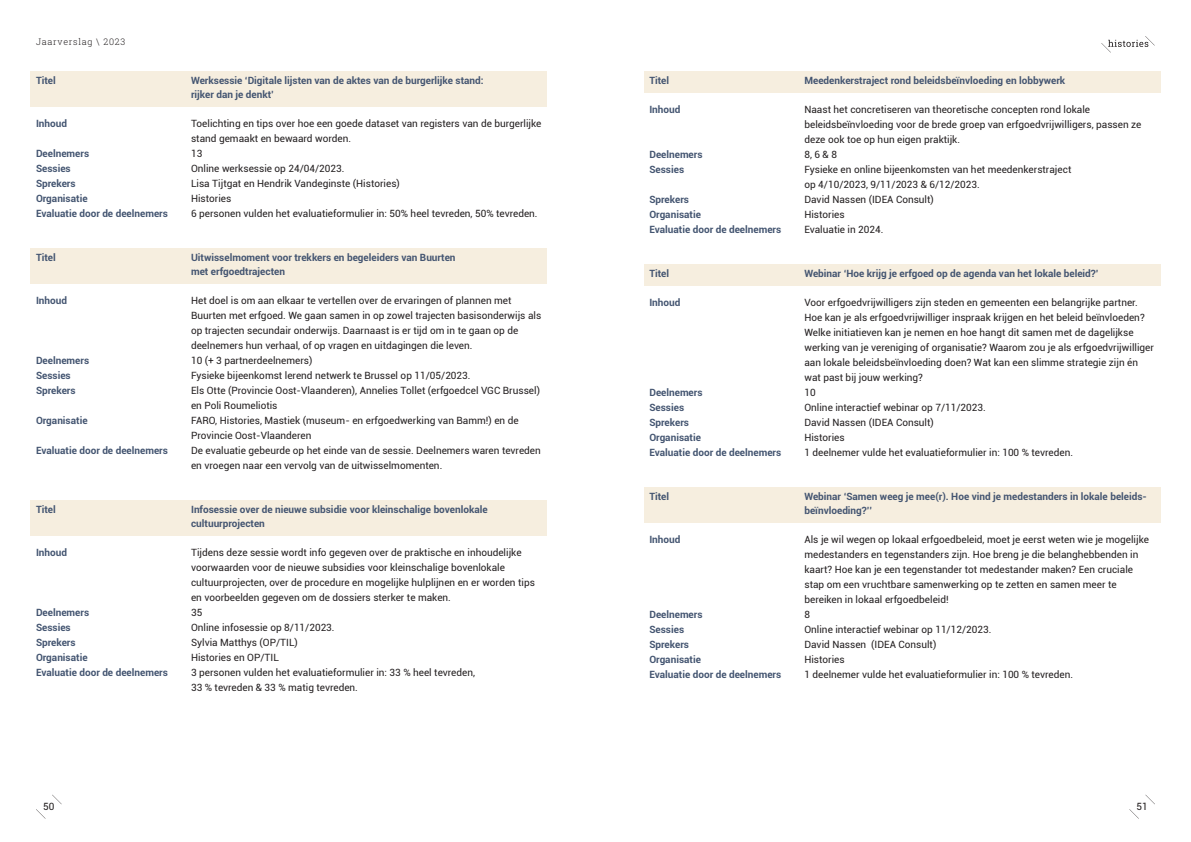
<style>
.page{position:relative;width:1191px;height:842px;background:#fff}
.page>*{position:absolute;margin:0;border:0;box-sizing:border-box;transform-origin:0 0}
.t1{font:10px/15px "Roboto";color:#231f20}
.Bijlagen_titel{font:700 10px/14px "Roboto";color:#445571}
.t2{font:300 9px "Roboto Slab";letter-spacing:.08em;color:#231f20}
</style>
<div class="page">
<svg style="left:52px;top:795px;width:10px;height:9px"></svg>
<svg style="left:1145px;top:795px;width:10px;height:9px"></svg>
<svg style="left:36px;top:809px;width:10px;height:10px"></svg>
<svg style="left:1129px;top:809px;width:9px;height:9px"></svg>
<svg style="left:1101px;top:36px;width:53px;height:17px"></svg>
<div style="left:30px;top:71px;width:517px;height:35px;background:#f6eedf"></div>
<div style="left:30px;top:248px;width:517px;height:35px;background:#f6eedf"></div>
<div style="left:30px;top:500px;width:517px;height:35px;background:#f6eedf"></div>
<div style="left:643px;top:71px;width:517px;height:21px;background:#f6eedf"></div>
<div style="left:643px;top:264px;width:517px;height:21px;background:#f6eedf"></div>
<div style="left:643px;top:487px;width:517px;height:35px;background:#f6eedf"></div>
<p class="t2" style="left:36px;top:36px;width:91px">Jaarverslag \ 2023</p>
<p class="Bijlagen_titel" style="left:36px;top:73px;width:21px">Titel</p>
<p class="Bijlagen_titel" style="left:191px;top:73px;width:294px">Werksessie ‘Digitale lijsten van de aktes van de burgerlijke stand: rijker dan je denkt’</p>
<p class="Bijlagen_titel" style="left:36px;top:116px;width:33px">Inhoud</p>
<p class="t1" style="left:191px;top:116px;width:352px">Toelichting en tips over hoe een goede dataset van registers van de burgerlijke stand gemaakt en bewaard worden.</p>
<p class="Bijlagen_titel" style="left:36px;top:146px;width:55px">Deelnemers</p>
<p class="t1" style="left:191px;top:146px;width:13px">13</p>
<p class="Bijlagen_titel" style="left:36px;top:161px;width:36px">Sessies</p>
<p class="t1" style="left:191px;top:161px;width:155px">Online werksessie op 24/04/2023.</p>
<p class="Bijlagen_titel" style="left:36px;top:176px;width:41px">Sprekers</p>
<p class="t1" style="left:191px;top:176px;width:210px">Lisa Tijtgat en Hendrik Vandeginste (Histories)</p>
<p class="Bijlagen_titel" style="left:36px;top:191px;width:53px">Organisatie</p>
<p class="t1" style="left:191px;top:191px;width:42px">Histories</p>
<p class="Bijlagen_titel" style="left:36px;top:206px;width:133px">Evaluatie door de deelnemers</p>
<p class="t1" style="left:191px;top:206px;width:348px">6 personen vulden het evaluatieformulier in: 50% heel tevreden, 50% tevreden.</p>
<p class="Bijlagen_titel" style="left:36px;top:250px;width:21px">Titel</p>
<p class="Bijlagen_titel" style="left:191px;top:250px;width:266px">Uitwisselmoment voor trekkers en begeleiders van Buurten met erfgoedtrajecten</p>
<p class="Bijlagen_titel" style="left:36px;top:293px;width:33px">Inhoud</p>
<p class="t1" style="left:191px;top:293px;width:352px">Het doel is om aan elkaar te vertellen over de ervaringen of plannen met Buurten met erfgoed. We gaan samen in op zowel trajecten basisonderwijs als op trajecten secundair onderwijs. Daarnaast is er tijd om in te gaan op de deelnemers hun verhaal, of op vragen en uitdagingen die leven.</p>
<p class="Bijlagen_titel" style="left:36px;top:353px;width:55px">Deelnemers</p>
<p class="t1" style="left:191px;top:353px;width:123px">10 (+ 3 partnerdeelnemers)</p>
<p class="Bijlagen_titel" style="left:36px;top:368px;width:36px">Sessies</p>
<p class="t1" style="left:191px;top:368px;width:281px">Fysieke bijeenkomst lerend netwerk te Brussel op 11/05/2023.</p>
<p class="Bijlagen_titel" style="left:36px;top:383px;width:41px">Sprekers</p>
<p class="t1" style="left:191px;top:383px;width:350px">Els Otte (Provincie Oost-Vlaanderen), Annelies Tollet (erfgoedcel VGC Brussel) en Poli Roumeliotis</p>
<p class="Bijlagen_titel" style="left:36px;top:413px;width:53px">Organisatie</p>
<p class="t1" style="left:191px;top:413px;width:329px">FARO, Histories, Mastiek (museum- en erfgoedwerking van Bamm!) en de<br>Provincie Oost-Vlaanderen</p>
<p class="Bijlagen_titel" style="left:36px;top:443px;width:133px">Evaluatie door de deelnemers</p>
<p class="t1" style="left:191px;top:443px;width:351px">De evaluatie gebeurde op het einde van de sessie. Deelnemers waren tevreden en vroegen naar een vervolg van de uitwisselmomenten.</p>
<p class="Bijlagen_titel" style="left:36px;top:502px;width:21px">Titel</p>
<p class="Bijlagen_titel" style="left:191px;top:502px;width:298px">Infosessie over de nieuwe subsidie voor kleinschalige bovenlokale cultuurprojecten</p>
<p class="Bijlagen_titel" style="left:36px;top:545px;width:33px">Inhoud</p>
<p class="t1" style="left:191px;top:545px;width:345px">Tijdens deze sessie wordt info gegeven over de praktische en inhoudelijke voorwaarden voor de nieuwe subsidies voor kleinschalige bovenlokale cultuurprojecten, over de procedure en mogelijke hulplijnen en er worden tips en voorbeelden gegeven om de dossiers sterker te maken.</p>
<p class="Bijlagen_titel" style="left:36px;top:605px;width:55px">Deelnemers</p>
<p class="t1" style="left:191px;top:605px;width:13px">35</p>
<p class="Bijlagen_titel" style="left:36px;top:620px;width:36px">Sessies</p>
<p class="t1" style="left:191px;top:620px;width:145px">Online infosessie op 8/11/2023.</p>
<p class="Bijlagen_titel" style="left:36px;top:635px;width:41px">Sprekers</p>
<p class="t1" style="left:191px;top:635px;width:108px">Sylvia Matthys (OP/TIL)</p>
<p class="Bijlagen_titel" style="left:36px;top:650px;width:53px">Organisatie</p>
<p class="t1" style="left:191px;top:650px;width:89px">Histories en OP/TIL</p>
<p class="Bijlagen_titel" style="left:36px;top:665px;width:133px">Evaluatie door de deelnemers</p>
<p class="t1" style="left:191px;top:665px;width:285px">3 personen vulden het evaluatieformulier in: 33 % heel tevreden,<br>33 % tevreden &amp; 33 % matig tevreden.</p>
<p class="Bijlagen_titel" style="left:649px;top:73px;width:21px">Titel</p>
<p class="Bijlagen_titel" style="left:804px;top:73px;width:262px">Meedenkerstraject rond beleidsbeïnvloeding en lobbywerk</p>
<p class="Bijlagen_titel" style="left:649px;top:102px;width:33px">Inhoud</p>
<p class="t1" style="left:804px;top:102px;width:338px">Naast het concretiseren van theoretische concepten rond lokale beleidsbeïnvloeding voor de brede groep van erfgoedvrijwilligers, passen ze deze ook toe op hun eigen praktijk.</p>
<p class="Bijlagen_titel" style="left:649px;top:147px;width:55px">Deelnemers</p>
<p class="t1" style="left:804px;top:147px;width:34px">8, 6 &amp; 8</p>
<p class="Bijlagen_titel" style="left:649px;top:162px;width:36px">Sessies</p>
<p class="t1" style="left:804px;top:162px;width:268px">Fysieke en online bijeenkomsten van het meedenkerstraject op 4/10/2023, 9/11/2023 &amp; 6/12/2023.</p>
<p class="Bijlagen_titel" style="left:649px;top:192px;width:41px">Sprekers</p>
<p class="t1" style="left:804px;top:192px;width:131px">David Nassen (IDEA Consult)</p>
<p class="Bijlagen_titel" style="left:649px;top:207px;width:53px">Organisatie</p>
<p class="t1" style="left:804px;top:207px;width:42px">Histories</p>
<p class="Bijlagen_titel" style="left:649px;top:222px;width:133px">Evaluatie door de deelnemers</p>
<p class="t1" style="left:804px;top:222px;width:81px">Evaluatie in 2024.</p>
<p class="Bijlagen_titel" style="left:649px;top:266px;width:21px">Titel</p>
<p class="Bijlagen_titel" style="left:804px;top:266px;width:296px">Webinar ‘Hoe krijg je erfgoed op de agenda van het lokale beleid?’</p>
<p class="Bijlagen_titel" style="left:649px;top:295px;width:33px">Inhoud</p>
<p class="t1" style="left:804px;top:295px;width:351px">Voor erfgoedvrijwilligers zijn steden en gemeenten een belangrijke partner.<br>Hoe kan je als erfgoedvrijwilliger inspraak krijgen en het beleid beïnvloeden?<br>Welke initiatieven kan je nemen en hoe hangt dit samen met de dagelijkse werking van je vereniging of organisatie? Waarom zou je als erfgoedvrijwilliger aan lokale beleidsbeïnvloeding doen? Wat kan een slimme strategie zijn én wat past bij jouw werking?</p>
<p class="Bijlagen_titel" style="left:649px;top:385px;width:55px">Deelnemers</p>
<p class="t1" style="left:804px;top:385px;width:13px">10</p>
<p class="Bijlagen_titel" style="left:649px;top:400px;width:36px">Sessies</p>
<p class="t1" style="left:804px;top:400px;width:183px">Online interactief webinar op 7/11/2023.</p>
<p class="Bijlagen_titel" style="left:649px;top:415px;width:41px">Sprekers</p>
<p class="t1" style="left:804px;top:415px;width:131px">David Nassen (IDEA Consult)</p>
<p class="Bijlagen_titel" style="left:649px;top:430px;width:53px">Organisatie</p>
<p class="t1" style="left:804px;top:430px;width:42px">Histories</p>
<p class="Bijlagen_titel" style="left:649px;top:445px;width:133px">Evaluatie door de deelnemers</p>
<p class="t1" style="left:804px;top:445px;width:270px">1 deelnemer vulde het evaluatieformulier in: 100 % tevreden.</p>
<p class="Bijlagen_titel" style="left:649px;top:489px;width:21px">Titel</p>
<p class="Bijlagen_titel" style="left:804px;top:489px;width:344px">Webinar ‘Samen weeg je mee(r). Hoe vind je medestanders in lokale beleids&shy;beïnvloeding?’’</p>
<p class="Bijlagen_titel" style="left:649px;top:532px;width:33px">Inhoud</p>
<p class="t1" style="left:804px;top:532px;width:346px">Als je wil wegen op lokaal erfgoedbeleid, moet je eerst weten wie je mogelijke medestanders en tegenstanders zijn. Hoe breng je die belanghebbenden in kaart? Hoe kan je een tegenstander tot medestander maken? Een cruciale stap om een vruchtbare samenwerking op te zetten en samen meer te bereiken in lokaal erfgoedbeleid!</p>
<p class="Bijlagen_titel" style="left:649px;top:607px;width:55px">Deelnemers</p>
<p class="t1" style="left:804px;top:607px;width:7px">8</p>
<p class="Bijlagen_titel" style="left:649px;top:622px;width:36px">Sessies</p>
<p class="t1" style="left:804px;top:622px;width:188px">Online interactief webinar op 11/12/2023.</p>
<p class="Bijlagen_titel" style="left:649px;top:637px;width:41px">Sprekers</p>
<p class="t1" style="left:804px;top:637px;width:133px">David Nassen (IDEA Consult)</p>
<p class="Bijlagen_titel" style="left:649px;top:652px;width:53px">Organisatie</p>
<p class="t1" style="left:804px;top:652px;width:42px">Histories</p>
<p class="Bijlagen_titel" style="left:649px;top:667px;width:133px">Evaluatie door de deelnemers</p>
<p class="t1" style="left:804px;top:667px;width:270px">1 deelnemer vulde het evaluatieformulier in: 100 % tevreden.</p>
<p class="t1" style="left:43px;top:799px;width:13px">50</p>
<p class="t1" style="left:1136px;top:799px;width:13px">51</p>
</div>
